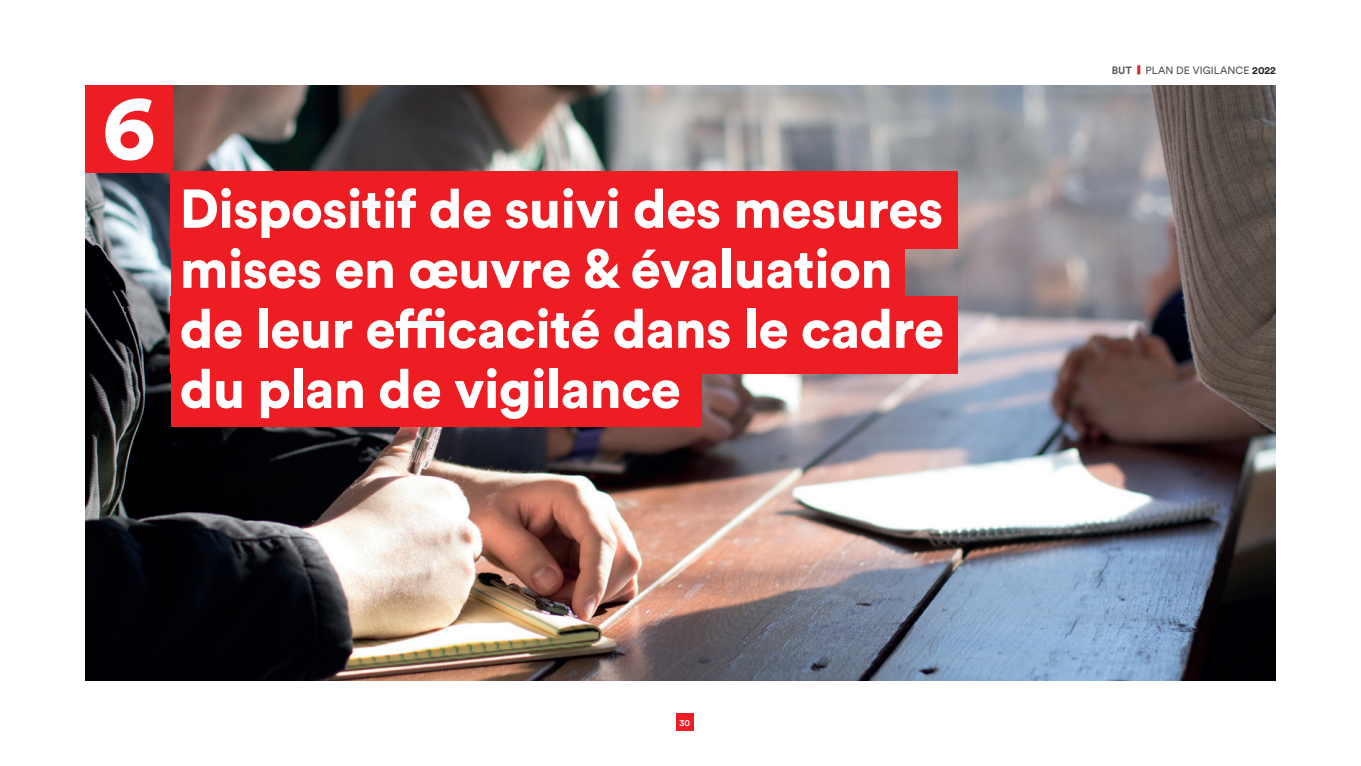
<style>
.page{position:relative;width:1361px;height:766px;background:#fff}
.page>*{position:absolute;margin:0;border:0;box-sizing:border-box;transform-origin:0 0}
.t1{font:900 91.5px "Circular Std";color:#fff}
.t2{font:900 54px/60px "Circular Std";letter-spacing:-.01em;color:#fff}
.t3{font:10.5px "Circular Std";letter-spacing:.01em;color:#4d5156}
.t4{font:700 10.5px "Circular Std";color:#57585a}
.t5{font:500 9px "Circular Std";color:#fff}
.s1{font-weight:700;color:#231f20}
</style>
<div class="page">
<div style="left:676px;top:713px;width:17px;height:17px;background:#ee1d23"></div>
<svg style="left:1137px;top:65px;width:3px;height:9px"></svg>
<img style="left:85px;top:85px;width:1191px;height:595px">
<div style="left:85px;top:85px;width:87px;height:87px;background:#ee1d23"></div>
<div style="left:171px;top:171px;width:787px;height:78px;background:#ee1d23"></div>
<div style="left:171px;top:296px;width:787px;height:77px;background:#ee1d23"></div>
<div style="left:171px;top:349px;width:531px;height:78px;background:#ee1d23"></div>
<div style="left:171px;top:233px;width:734px;height:77px;background:#ee1d23"></div>
<h1 class="t1" style="left:102px;top:66px;width:55px">6</h1>
<p class="t2" style="left:180px;top:177px;width:766px">Dispositif de suivi des mesures mises en œuvre &amp; évaluation de leur efficacité dans le cadre du plan de vigilance</p>
<p class="t5" style="left:679px;top:717px;width:12px">30</p>
<p class="t4" style="left:1112px;top:64px;width:22px">BUT</p>
<p class="t3" style="left:1145px;top:64px;width:132px">PLAN DE VIGILANCE <span class="s1">2022</span></p>
</div>
